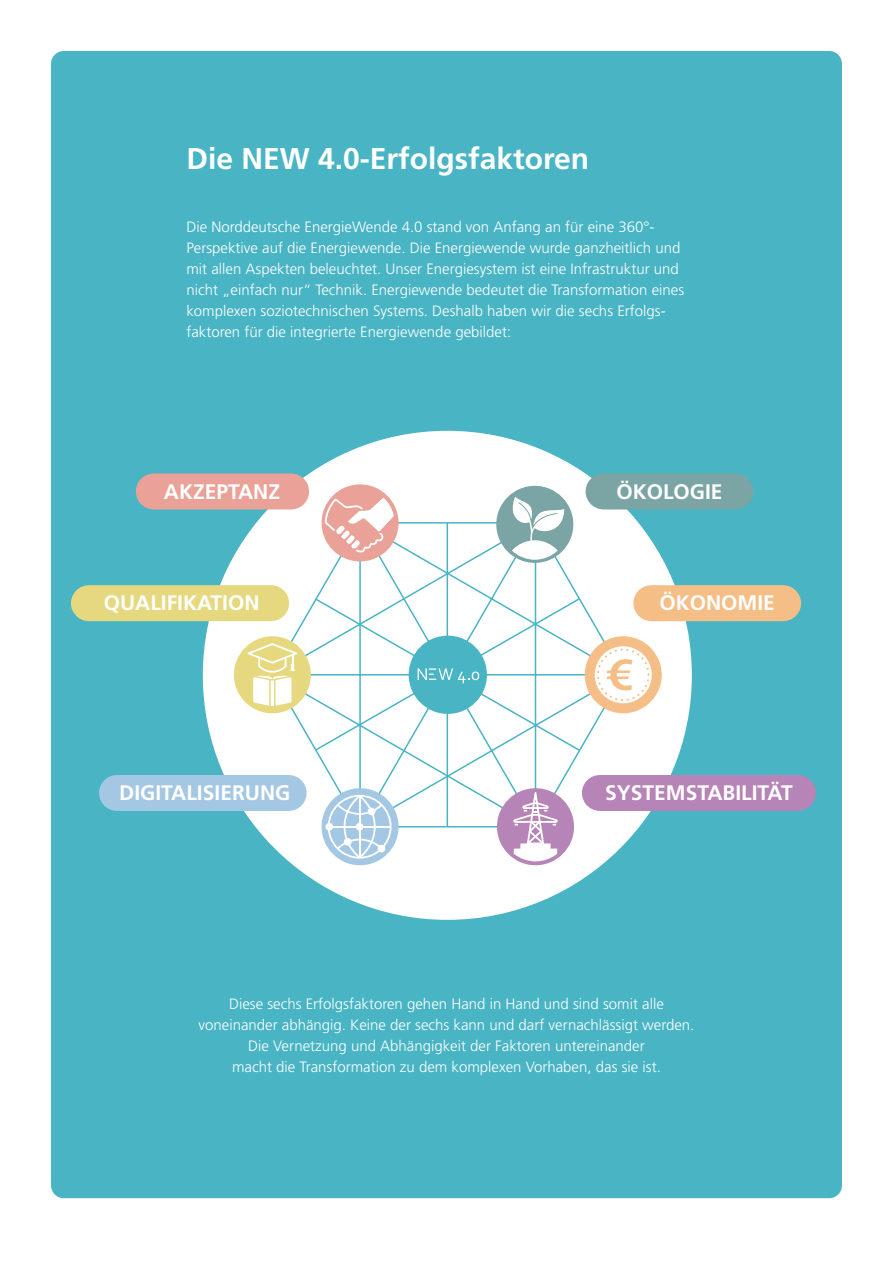
<style>
.page{position:relative;width:893px;height:1263px;background:#fff}
.page>*{position:absolute;margin:0;border:0;box-sizing:border-box;transform-origin:0 0}
.t1{font:700 30px "Frutiger LT Pro";color:#fff}
.t2{font:700 21px "Frutiger LT Pro";color:#fff}
.t3{font:300 15px/21px "Frutiger LT Pro";color:#fff}
</style>
<div class="page">
<div style="left:51px;top:51px;width:791px;height:1147px;background:#48b4c4;border-radius:13px"></div>
<div style="left:203px;top:431px;width:489px;height:489px;background:#fff;border-radius:50%"></div>
<svg style="left:270px;top:585px;width:355px;height:244px"></svg>
<div style="left:585px;top:636px;width:77px;height:77px;background:#f5be87;border-radius:50%"></div>
<svg style="left:593px;top:644px;width:61px;height:61px"></svg>
<div style="left:496px;top:486px;width:77px;height:77px;background:#7ba4a4;border-radius:50%"></div>
<svg style="left:512px;top:497px;width:53px;height:24px"></svg>
<div style="left:322px;top:484px;width:77px;height:77px;background:#eaa197;border-radius:38px"></div>
<svg style="left:325px;top:495px;width:71px;height:26px"></svg>
<div style="left:322px;top:788px;width:77px;height:77px;background:#a4c7e3;border-radius:38px"></div>
<svg style="left:328px;top:828px;width:64px;height:31px"></svg>
<div style="left:344px;top:838px;width:8px;height:8px;background:#fff;border-radius:50%"></div>
<div style="left:378px;top:845px;width:7px;height:7px;background:#fff;border-radius:50%"></div>
<div style="left:356px;top:823px;width:7px;height:7px;background:#fff;border-radius:50%"></div>
<div style="left:325px;top:823px;width:8px;height:7px;background:#fff;border-radius:50%"></div>
<div style="left:497px;top:788px;width:77px;height:77px;background:#b684b6;border-radius:38px"></div>
<svg style="left:513px;top:828px;width:45px;height:33px"></svg>
<div style="left:234px;top:636px;width:77px;height:77px;background:#e6d87f;border-radius:38px"></div>
<svg style="left:248px;top:643px;width:49px;height:63px"></svg>
<svg style="left:313px;top:521px;width:268px;height:307px"></svg>
<div style="left:409px;top:636px;width:78px;height:78px;background:#48b4c4;border-radius:50%"></div>
<svg style="left:418px;top:668px;width:61px;height:15px"></svg>
<div style="left:603px;top:473px;width:132px;height:36px;background:#7ba4a4"></div>
<div style="left:651px;top:585px;width:132px;height:36px;background:#f5be87"></div>
<div style="left:89px;top:585px;width:182px;height:36px;background:#e6d87f"></div>
<div style="left:600px;top:775px;width:198px;height:36px;background:#b684b6"></div>
<div style="left:154px;top:473px;width:137px;height:36px;background:#eaa197"></div>
<div style="left:117px;top:775px;width:172px;height:36px;background:#a4c7e3"></div>
<h1 class="t1" style="left:186px;top:141px;width:404px">Die NEW 4.0-Erfolgsfaktoren</h1>
<p class="t3" style="left:186px;top:216px;width:499px">Die Norddeutsche EnergieWende 4.0 stand von Anfang an für eine 360°- Perspektive auf die Energiewende. Die Energiewende wurde ganzheitlich und mit allen Aspekten beleuchtet. Unser Energiesystem ist eine Infrastruktur und nicht „einfach nur“ Technik. Energiewende bedeutet die Transformation eines komplexen soziotechnischen Systems. Deshalb haben wir die sechs Erfolgs&shy;faktoren für die integrierte Energiewende gebildet:</p>
<h2 class="t2" style="left:164px;top:479px;width:118px">AKZEPTANZ</h2>
<h2 class="t2" style="left:616px;top:479px;width:108px">ÖKOLOGIE</h2>
<h2 class="t2" style="left:104px;top:590px;width:157px">QUALIFIKATION</h2>
<h2 class="t2" style="left:659px;top:590px;width:117px">ÖKONOMIE</h2>
<h2 class="t2" style="left:119px;top:780px;width:173px">DIGITALISIERUNG</h2>
<h2 class="t2" style="left:605px;top:780px;width:189px">SYSTEMSTABILITÄT</h2>
<p class="t3" style="left:198px;top:993px;width:497px;text-align:center">Diese sechs Erfolgsfaktoren gehen Hand in Hand und sind somit alle voneinander abhängig. Keine der sechs kann und darf vernachlässigt werden.<br>Die Vernetzung und Abhängigkeit der Faktoren untereinander<br>macht die Transformation zu dem komplexen Vorhaben, das sie ist.</p>
</div>
